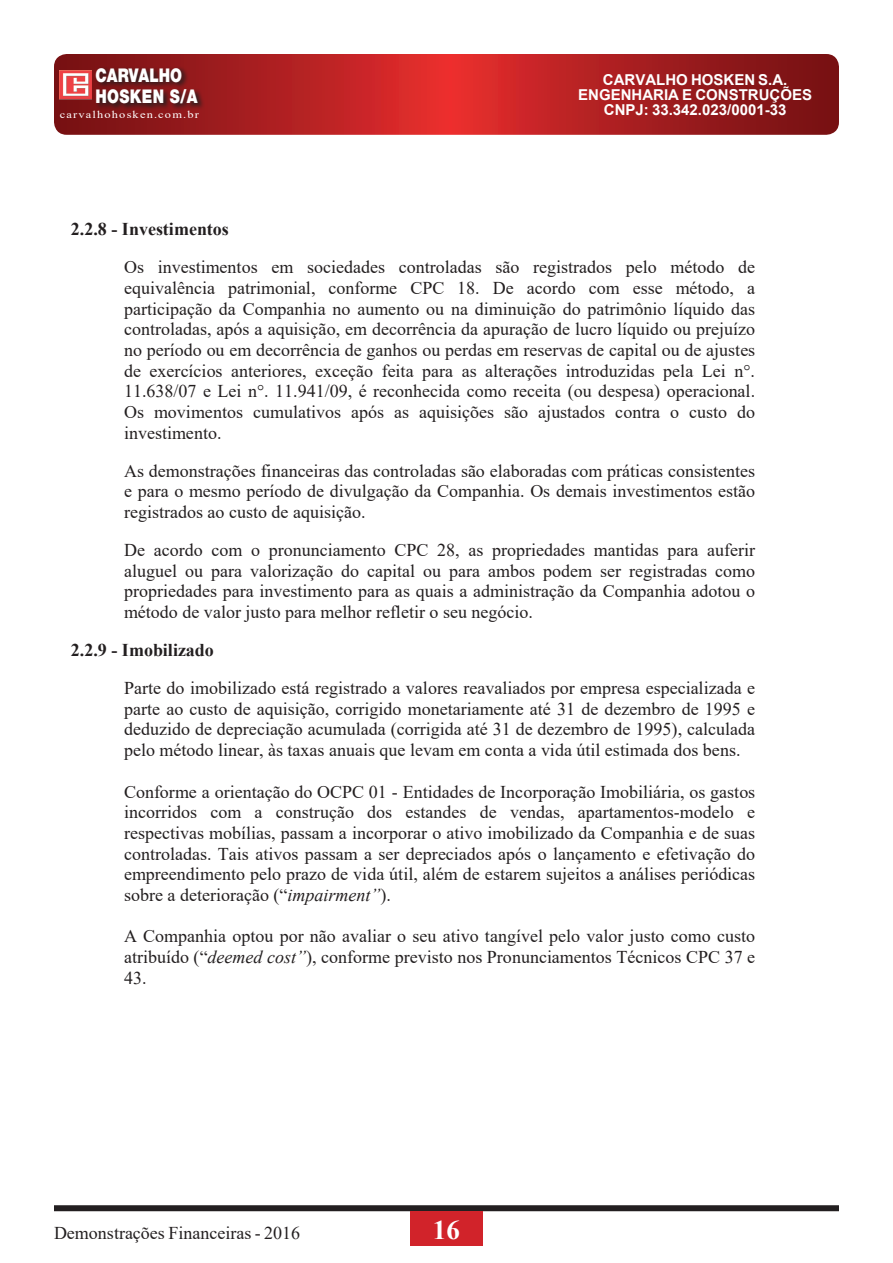
<style>
.page{position:relative;width:893px;height:1263px;background:#fff}
.page>*{position:absolute;margin:0;border:0;box-sizing:border-box;transform-origin:0 0}
.t1{font:700 27px "Times New Roman";color:#fff}
.t2{font:900 18.9px/21.6px "Helvetica Neue";color:#fff;scale:.79 1}
.t3{font:18px/20.7px "Times New Roman";color:#231f20;text-align:justify}
.t4{font:700 18px "Times New Roman";color:#231f20}
.t5{font:700 15px/15px "Arial";color:#fff;text-align:center}
.t6{font:10.5px "Times New Roman";letter-spacing:.095em;color:#fff;scale:1.18 1}
.s1{font-style:italic}
</style>
<div class="page">
<div style="left:54px;top:1205px;width:785px;height:6px;background:#231f20"></div>
<div style="left:410px;top:1212px;width:73px;height:34px;background:#d1232a"></div>
<svg style="left:54px;top:54px;width:785px;height:81px;background:#ac1f21"></svg>
<svg style="left:95px;top:66px;width:110px;height:45px;background:#69181a"></svg>
<img style="left:60px;top:70px;width:32px;height:29px">
<p class="t2" style="left:95px;top:64px;width:131px">CARVALHO<br>HOSKEN S/A</p>
<p class="t6" style="left:60px;top:107px;width:119px">carvalhohosken.com.br</p>
<p class="t5" style="left:578px;top:73px;width:235px">CARVALHO HOSKEN S.A.<br>ENGENHARIA E CONSTRUÇÕES<br>CNPJ: 33.342.023/0001-33</p>
<p class="t4" style="left:71px;top:216px;width:160px">2.2.8 - Investimentos</p>
<p class="t3" style="left:124px;top:256px;width:633px">Os investimentos em sociedades controladas são registrados pelo método de equivalência patrimonial, conforme CPC 18. De acordo com esse método, a participação da Companhia no aumento ou na diminuição do patrimônio líquido das controladas, após a aquisição, em decorrência da apuração de lucro líquido ou prejuízo no período ou em decorrência de ganhos ou perdas em reservas de capital ou de ajustes de exercícios anteriores, exceção feita para as alterações introduzidas pela Lei n°.<br>11.638/07 e Lei n°. 11.941/09, é reconhecida como receita (ou despesa) operacional.<br>Os movimentos cumulativos após as aquisições são ajustados contra o custo do investimento.</p>
<p class="t3" style="left:124px;top:460px;width:632px">As demonstrações financeiras das controladas são elaboradas com práticas consistentes e para o mesmo período de divulgação da Companhia. Os demais investimentos estão registrados ao custo de aquisição.</p>
<p class="t3" style="left:124px;top:539px;width:633px">De acordo com o pronunciamento CPC 28, as propriedades mantidas para auferir aluguel ou para valorização do capital ou para ambos podem ser registradas como propriedades para investimento para as quais a administração da Companhia adotou o método de valor justo para melhor refletir o seu negócio.</p>
<p class="t4" style="left:71px;top:637px;width:144px">2.2.9 - Imobilizado</p>
<p class="t3" style="left:124px;top:677px;width:633px">Parte do imobilizado está registrado a valores reavaliados por empresa especializada e parte ao custo de aquisição, corrigido monetariamente até 31 de dezembro de 1995 e deduzido de depreciação acumulada (corrigida até 31 de dezembro de 1995), calculada pelo método linear, às taxas anuais que levam em conta a vida útil estimada dos bens.</p>
<p class="t3" style="left:124px;top:781px;width:633px">Conforme a orientação do OCPC 01 - Entidades de Incorporação Imobiliária, os gastos incorridos com a construção dos estandes de vendas, apartamentos-modelo e respectivas mobílias, passam a incorporar o ativo imobilizado da Companhia e de suas controladas. Tais ativos passam a ser depreciados após o lançamento e efetivação do empreendimento pelo prazo de vida útil, além de estarem sujeitos a análises periódicas sobre a deterioração (“<span class="s1">impairment”</span>).</p>
<p class="t3" style="left:124px;top:925px;width:633px">A Companhia optou por não avaliar o seu ativo tangível pelo valor justo como custo atribuído (“<span class="s1">deemed cost”</span>), conforme previsto nos Pronunciamentos Técnicos CPC 37 e 43.</p>
<p class="t3" style="left:54px;top:1222px;width:248px">Demonstrações Financeiras - 2016</p>
<h1 class="t1" style="left:433px;top:1210px;width:28px">16</h1>
</div>
